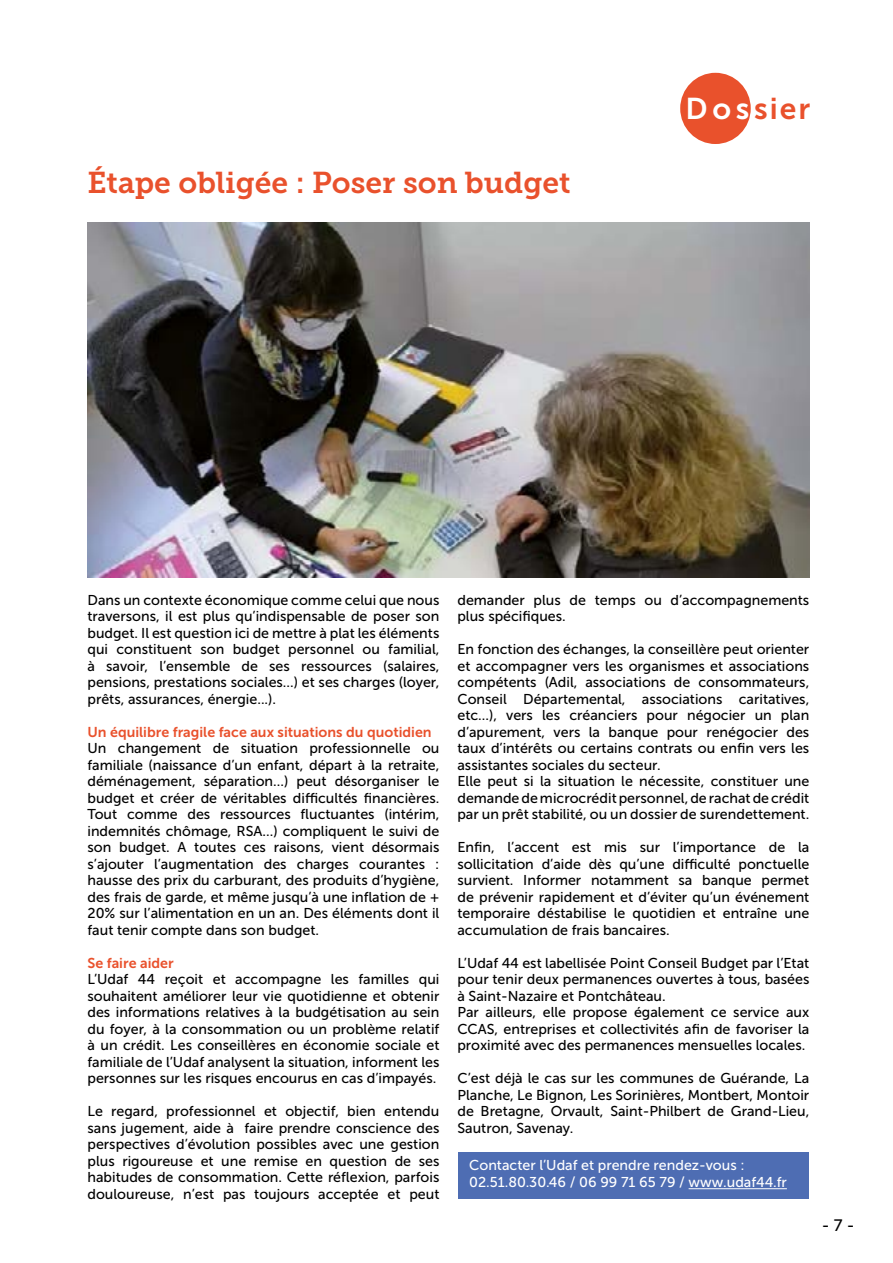
<style>
.page{position:relative;width:893px;height:1263px;background:#fff}
.page>*{position:absolute;margin:0;border:0;box-sizing:border-box;transform-origin:0 0}
.t1{font:30px "Museo Slab 700";color:#e9512c}
.t2{font:30px "Museo Sans 700";letter-spacing:.11em;color:#e9512c}
.t3{font:16.5px "Museo Sans 500";color:#000}
.t4{font:14.25px/16.5px "Museo Sans 500";color:#000;text-align:justify}
.t5{font:14.25px/17.1px "Museo Sans 500";color:#fff}
.t6{font:14.25px "Museo Sans 700";color:#e9512c}
.s1{color:#fff}
</style>
<div class="page">
<div style="left:458px;top:1152px;width:351px;height:47px;background:#4e6db3"></div>
<div style="left:680px;top:73px;width:71px;height:71px;background:#e9512c;border-radius:50%"></div>
<img style="left:88px;top:222px;width:721px;height:355px">
<hr style="left:689px;top:1188px;width:98px;height:1px;background:#fff">
<h1 class="t1" style="left:88px;top:165px;width:485px">Étape obligée : Poser son budget</h1>
<h1 class="t2" style="left:685px;top:92px;width:126px"><span class="s1">Dos</span>sier</h1>
<p class="t4" style="left:88px;top:591px;width:353px">Dans un contexte économique comme celui que nous traversons, il est plus qu’indispensable de poser son budget. Il est question ici de mettre à plat les éléments qui constituent son budget personnel ou familial, à savoir, l’ensemble de ses ressources (salaires, pensions, prestations sociales...) et ses charges (loyer, prêts, assurances, énergie...).</p>
<p class="t6" style="left:88px;top:724px;width:346px">Un équilibre fragile face aux situations du quotidien</p>
<p class="t4" style="left:88px;top:740px;width:353px">Un changement de situation professionnelle ou familiale (naissance d’un enfant, départ à la retraite, déménagement, séparation...) peut désorganiser le budget et créer de véritables difficultés financières.<br>Tout comme des ressources fluctuantes (intérim, indemnités chômage, RSA...) compliquent le suivi de son budget. A toutes ces raisons, vient désormais s’ajouter l’augmentation des charges courantes : hausse des prix du carburant, des produits d’hygiène, des frais de garde, et même jusqu’à une inflation de + 20% sur l’alimentation en un an. Des éléments dont il faut tenir compte dans son budget.</p>
<p class="t6" style="left:88px;top:955px;width:88px">Se faire aider</p>
<p class="t4" style="left:88px;top:971px;width:353px">L’Udaf 44 reçoit et accompagne les familles qui souhaitent améliorer leur vie quotidienne et obtenir des informations relatives à la budgétisation au sein du foyer, à la consommation ou un problème relatif à un crédit. Les conseillères en économie sociale et familiale de l’Udaf analysent la situation, informent les personnes sur les risques encourus en cas d’impayés.</p>
<p class="t4" style="left:88px;top:1103px;width:353px">Le regard, professionnel et objectif, bien entendu sans jugement, aide à faire prendre conscience des perspectives d’évolution possibles avec une gestion plus rigoureuse et une remise en question de ses habitudes de consommation. Cette réflexion, parfois douloureuse, n’est pas toujours acceptée et peut</p>
<p class="t4" style="left:457px;top:591px;width:353px">demander plus de temps ou d’accompagnements plus spécifiques.</p>
<p class="t4" style="left:457px;top:641px;width:353px;text-align:left">En fonction des échanges, la conseillère peut orienter et accompagner vers les organismes et associations compétents (Adil, associations de consommateurs, Conseil Départemental, associations caritatives, etc...), vers les créanciers pour négocier un plan d’apurement, vers la banque pour renégocier des taux d’intérêts ou certains contrats ou enfin vers les assistantes sociales du secteur.<br>Elle peut si la situation le nécessite, constituer une demande de microcrédit personnel, de rachat de crédit par un prêt stabilité, ou un dossier de surendettement.</p>
<p class="t4" style="left:457px;top:839px;width:353px">Enfin, l’accent est mis sur l’importance de la sollicitation d’aide dès qu’une difficulté ponctuelle survient. Informer notamment sa banque permet de prévenir rapidement et d’éviter qu’un événement temporaire déstabilise le quotidien et entraîne une accumulation de frais bancaires.</p>
<p class="t4" style="left:457px;top:955px;width:353px;text-align:left">L’Udaf 44 est labellisée Point Conseil Budget par l’Etat pour tenir deux permanences ouvertes à tous, basées à Saint-Nazaire et Pontchâteau.<br>Par ailleurs, elle propose également ce service aux CCAS, entreprises et collectivités afin de favoriser la proximité avec des permanences mensuelles locales.</p>
<p class="t4" style="left:457px;top:1070px;width:353px">C’est déjà le cas sur les communes de Guérande, La Planche, Le Bignon, Les Sorinières, Montbert, Montoir de Bretagne, Orvault, Saint-Philbert de Grand-Lieu, Sautron, Savenay.</p>
<p class="t5" style="left:469px;top:1157px;width:319px">Contacter l’Udaf et prendre rendez-vous :<br>02.51.80.30.46 / 06 99 71 65 79 / www.udaf44.fr</p>
<p class="t3" style="left:822px;top:1217px;width:34px">- 7 -</p>
</div>
